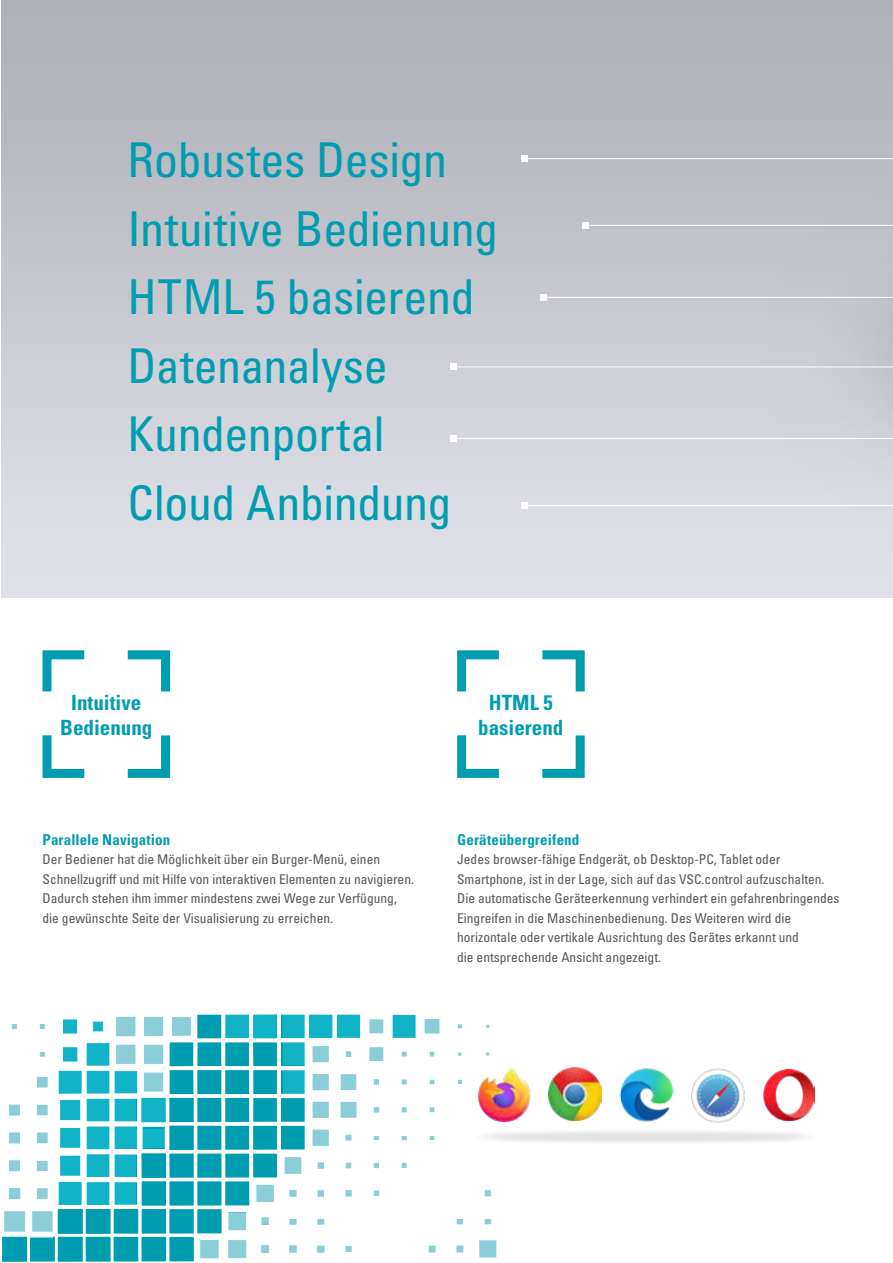
<style>
.page{position:relative;width:893px;height:1263px;background:#fff}
.page>*{position:absolute;margin:0;border:0;box-sizing:border-box;transform-origin:0 0}
.t1{font:condensed 48px/68.6px "Univers LT Pro";letter-spacing:-.01em;color:#009db1}
.t2{font:700 condensed 21px/25.5px "Univers LT Pro";color:#009db1;text-align:center}
.t3{font:700 condensed 15px "Univers LT Pro";letter-spacing:.01em;color:#009db1}
.t4{font:condensed 13.5px/19.5px "Univers LT Pro";color:#575756}
</style>
<div class="page">
<div style="left:169px;top:1237px;width:25px;height:24px;background:#009db1"></div>
<div style="left:141px;top:1237px;width:25px;height:24px;background:#009db1"></div>
<div style="left:114px;top:1237px;width:24px;height:24px;background:#009db1"></div>
<div style="left:86px;top:1237px;width:25px;height:24px;background:#009db1"></div>
<div style="left:58px;top:1237px;width:25px;height:25px;background:#009db1"></div>
<div style="left:197px;top:1209px;width:25px;height:24px;background:#009db1"></div>
<div style="left:169px;top:1209px;width:25px;height:24px;background:#009db1"></div>
<div style="left:225px;top:1181px;width:24px;height:24px;background:#009db1"></div>
<div style="left:197px;top:1181px;width:24px;height:24px;background:#009db1"></div>
<div style="left:169px;top:1181px;width:25px;height:24px;background:#009db1"></div>
<img style="left:9px;top:1014px;width:480px;height:164px">
<svg style="left:42px;top:735px;width:43px;height:43px"></svg>
<svg style="left:42px;top:650px;width:43px;height:42px"></svg>
<svg style="left:127px;top:650px;width:44px;height:42px"></svg>
<svg style="left:127px;top:735px;width:44px;height:43px"></svg>
<svg style="left:457px;top:735px;width:42px;height:43px"></svg>
<svg style="left:457px;top:650px;width:42px;height:42px"></svg>
<svg style="left:542px;top:650px;width:43px;height:42px"></svg>
<svg style="left:542px;top:735px;width:43px;height:43px"></svg>
<svg style="left:523px;top:158px;width:370px;height:26px;background:#bdbec5"></svg>
<div style="left:521px;top:155px;width:6px;height:7px;background:#fff"></div>
<div style="left:523px;top:480px;width:370px;height:25px;background:#d9dae2"></div>
<div style="left:521px;top:502px;width:6px;height:7px;background:#fff"></div>
<div style="left:585px;top:225px;width:308px;height:26px;background:#c1c2c9"></div>
<div style="left:583px;top:222px;width:6px;height:7px;background:#fff"></div>
<div style="left:453px;top:413px;width:440px;height:26px;background:#d4d5dc"></div>
<div style="left:450px;top:435px;width:7px;height:7px;background:#fff"></div>
<img style="left:462px;top:1116px;width:343px;height:35px">
<img style="left:476px;top:1068px;width:57px;height:54px">
<img style="left:549px;top:1068px;width:52px;height:52px">
<img style="left:763px;top:1070px;width:52px;height:51px">
<img style="left:609px;top:1068px;width:74px;height:58px">
<img style="left:689px;top:1068px;width:59px;height:56px">
<h1 class="t1" style="left:128px;top:125px;width:372px">Robustes Design<br>Intuitive Bedienung<br>HTML 5 basierend<br>Datenanalyse<br>Kundenportal<br>Cloud Anbindung</h1>
<h2 class="t2" style="left:60px;top:689px;width:94px">Intuitive<br>Bedienung</h2>
<h2 class="t2" style="left:478px;top:689px;width:87px">HTML 5 basierend</h2>
<p class="t3" style="left:42px;top:830px;width:129px">Parallele Navigation</p>
<p class="t4" style="left:42px;top:849px;width:373px">Der Bediener hat die Möglichkeit über ein Burger-Menü, einen Schnellzugriff und mit Hilfe von interaktiven Elementen zu navigieren.<br>Dadurch stehen ihm immer mindestens zwei Wege zur Verfügung, die gewünschte Seite der Visualisierung zu erreichen.</p>
<p class="t3" style="left:457px;top:830px;width:124px">Geräteübergreifend</p>
<p class="t4" style="left:457px;top:849px;width:384px">Jedes browser-fähige Endgerät, ob Desktop-PC, Tablet oder Smartphone, ist in der Lage, sich auf das VSC.control aufzuschalten.<br>Die automatische Geräteerkennung verhindert ein gefahrenbringendes Eingreifen in die Maschinenbedienung. Des Weiteren wird die horizontale oder vertikale Ausrichtung des Gerätes erkannt und<br>die entsprechende Ansicht angezeigt.</p>
</div>
